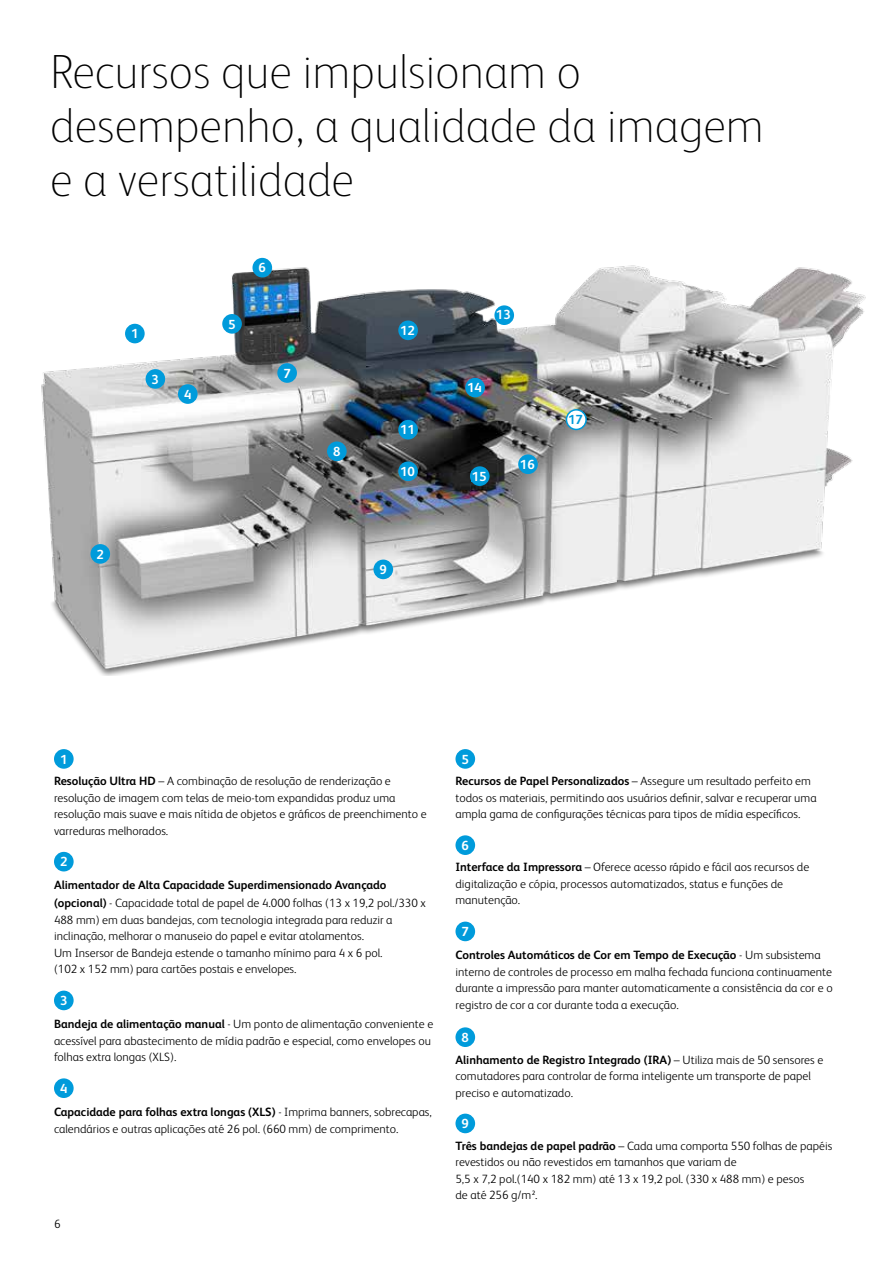
<style>
.page{position:relative;width:893px;height:1263px;background:#fff}
.page>*{position:absolute;margin:0;border:0;box-sizing:border-box;transform-origin:0 0}
.t1{font:100 48px/54px "Xerox Sans";color:#000}
.t2{font:700 13.2px "Xerox Sans";color:#fff}
.t3{font:700 13.2px "Xerox Sans";color:#009bdb}
.t4{font:300 12px/16.5px "Xerox Sans";color:#000}
.t5{font:700 12px/18px "Xerox Sans";color:#000}
.s1{font-weight:700}
.s2{font-weight:300}
</style>
<div class="page">
<div style="left:54px;top:749px;width:20px;height:20px;background:#009bdb;border-radius:50%"></div>
<div style="left:54px;top:852px;width:20px;height:19px;background:#009bdb;border-radius:50%"></div>
<div style="left:54px;top:991px;width:20px;height:19px;background:#009bdb;border-radius:50%"></div>
<div style="left:54px;top:1078px;width:20px;height:20px;background:#009bdb;border-radius:50%"></div>
<div style="left:455px;top:749px;width:20px;height:20px;background:#009bdb;border-radius:50%"></div>
<div style="left:455px;top:835px;width:20px;height:20px;background:#009bdb;border-radius:50%"></div>
<div style="left:455px;top:922px;width:20px;height:19px;background:#009bdb;border-radius:50%"></div>
<div style="left:455px;top:1027px;width:20px;height:20px;background:#009bdb;border-radius:50%"></div>
<div style="left:455px;top:1114px;width:20px;height:19px;background:#009bdb;border-radius:50%"></div>
<img style="left:41px;top:257px;width:825px;height:418px">
<div style="left:125px;top:324px;width:20px;height:19px;background:#009bdb;border-radius:50%"></div>
<div style="left:494px;top:305px;width:20px;height:20px;background:#009bdb;border-radius:50%"></div>
<div style="left:327px;top:441px;width:20px;height:20px;background:#009bdb;border-radius:50%"></div>
<div style="left:90px;top:544px;width:20px;height:20px;background:#009bdb;border-radius:50%"></div>
<div style="left:146px;top:369px;width:19px;height:20px;background:#009bdb;border-radius:50%"></div>
<div style="left:178px;top:384px;width:20px;height:20px;background:#009bdb;border-radius:50%"></div>
<div style="left:252px;top:258px;width:20px;height:19px;background:#009bdb;border-radius:50%"></div>
<div style="left:222px;top:314px;width:20px;height:20px;background:#009bdb;border-radius:50%"></div>
<div style="left:277px;top:363px;width:20px;height:20px;background:#009bdb;border-radius:50%"></div>
<div style="left:398px;top:420px;width:20px;height:19px;background:#009bdb;border-radius:50%"></div>
<div style="left:398px;top:461px;width:20px;height:20px;background:#009bdb;border-radius:50%"></div>
<div style="left:373px;top:560px;width:20px;height:19px;background:#009bdb;border-radius:50%"></div>
<div style="left:398px;top:320px;width:20px;height:20px;background:#009bdb;border-radius:50%"></div>
<div style="left:465px;top:378px;width:20px;height:19px;background:#009bdb;border-radius:50%"></div>
<svg style="left:470px;top:466px;width:20px;height:20px"></svg>
<div style="left:472px;top:471px;width:15px;height:11px;background:#009bdb"></div>
<svg style="left:518px;top:454px;width:20px;height:20px"></svg>
<div style="left:520px;top:459px;width:15px;height:11px;background:#009bdb"></div>
<div style="left:566px;top:410px;width:20px;height:19px;background:#fff;border-radius:50%"></div>
<div style="left:566px;top:409px;width:21px;height:21px;border:2px solid #009bdb;border-radius:50%"></div>
<h1 class="t1" style="left:50px;top:42px;width:715px">Recursos que impulsionam o desempenho, a qualidade da imagem e a versatilidade</h1>
<p class="t2" style="left:131px;top:325px;width:9px">1</p>
<p class="t2" style="left:152px;top:370px;width:9px">3</p>
<p class="t2" style="left:184px;top:385px;width:9px">4</p>
<p class="t2" style="left:228px;top:315px;width:9px">5</p>
<p class="t2" style="left:259px;top:259px;width:9px">6</p>
<p class="t2" style="left:283px;top:364px;width:9px">7</p>
<p class="t2" style="left:97px;top:545px;width:9px">2</p>
<p class="t2" style="left:333px;top:442px;width:9px">8</p>
<p class="t2" style="left:400px;top:321px;width:16px">12</p>
<p class="t2" style="left:400px;top:421px;width:16px">11</p>
<p class="t2" style="left:400px;top:462px;width:16px">10</p>
<p class="t2" style="left:379px;top:560px;width:9px">9</p>
<p class="t2" style="left:496px;top:306px;width:16px">13</p>
<p class="t2" style="left:467px;top:379px;width:16px">14</p>
<p class="t2" style="left:472px;top:467px;width:16px">15</p>
<p class="t2" style="left:520px;top:455px;width:16px">16</p>
<p class="t3" style="left:568px;top:411px;width:16px">17</p>
<p class="t2" style="left:60px;top:750px;width:9px">1</p>
<p class="t4" style="left:54px;top:772px;width:374px"><span class="s1">Resolução Ultra HD</span> – A combinação de resolução de renderização e resolução de imagem com telas de meio-tom expandidas produz uma resolução mais suave e mais nítida de objetos e gráficos de preenchimento e varreduras melhorados.</p>
<p class="t2" style="left:60px;top:853px;width:9px">2</p>
<p class="t5" style="left:54px;top:876px;width:373px">Alimentador de Alta Capacidade Superdimensionado Avançado (opcional) <span class="s2">- Capacidade total de papel de 4.000 folhas (13 x 19,2 pol./330 x</span></p>
<p class="t4" style="left:54px;top:911px;width:340px">488 mm) em duas bandejas, com tecnologia integrada para reduzir a inclinação, melhorar o manuseio do papel e evitar atolamentos.<br>Um Insersor de Bandeja estende o tamanho mínimo para 4 x 6 pol. (102 x 152 mm) para cartões postais e envelopes.</p>
<p class="t2" style="left:60px;top:991px;width:9px">3</p>
<p class="t4" style="left:54px;top:1015px;width:381px"><span class="s1">Bandeja de alimentação manual</span> - Um ponto de alimentação conveniente e acessível para abastecimento de mídia padrão e especial, como envelopes ou folhas extra longas (XLS).</p>
<p class="t2" style="left:60px;top:1079px;width:9px">4</p>
<p class="t4" style="left:54px;top:1103px;width:379px"><span class="s1">Capacidade para folhas extra longas (XLS)</span> - Imprima banners, sobrecapas, calendários e outras aplicações até 26 pol. (660 mm) de comprimento.</p>
<p class="t4" style="left:54px;top:1215px;width:8px">6</p>
<p class="t2" style="left:461px;top:750px;width:9px">5</p>
<p class="t4" style="left:455px;top:772px;width:363px"><span class="s1">Recursos de Papel Personalizados</span> – Assegure um resultado perfeito em todos os materiais, permitindo aos usuários definir, salvar e recuperar uma ampla gama de configurações técnicas para tipos de mídia específicos.</p>
<p class="t2" style="left:461px;top:836px;width:9px">6</p>
<p class="t4" style="left:455px;top:858px;width:355px"><span class="s1">Interface da Impressora</span> – Oferece acesso rápido e fácil aos recursos de digitalização e cópia, processos automatizados, status e funções de manutenção.</p>
<p class="t2" style="left:461px;top:922px;width:9px">7</p>
<p class="t4" style="left:455px;top:946px;width:379px"><span class="s1">Controles Automáticos de Cor em Tempo de Execução</span> - Um subsistema interno de controles de processo em malha fechada funciona continuamente durante a impressão para manter automaticamente a consistência da cor e o registro de cor a cor durante toda a execução.</p>
<p class="t2" style="left:461px;top:1028px;width:9px">8</p>
<p class="t4" style="left:455px;top:1050px;width:369px"><span class="s1">Alinhamento de Registro Integrado (IRA)</span> – Utiliza mais de 50 sensores e comutadores para controlar de forma inteligente um transporte de papel preciso e automatizado.</p>
<p class="t2" style="left:461px;top:1114px;width:9px">9</p>
<p class="t4" style="left:455px;top:1137px;width:378px"><span class="s1">Três bandejas de papel padrão</span> – Cada uma comporta 550 folhas de papéis revestidos ou não revestidos em tamanhos que variam de<br>5,5 x 7,2 pol.(140 x 182 mm) até 13 x 19,2 pol. (330 x 488 mm) e pesos<br>de até 256 g/m².</p>
</div>
